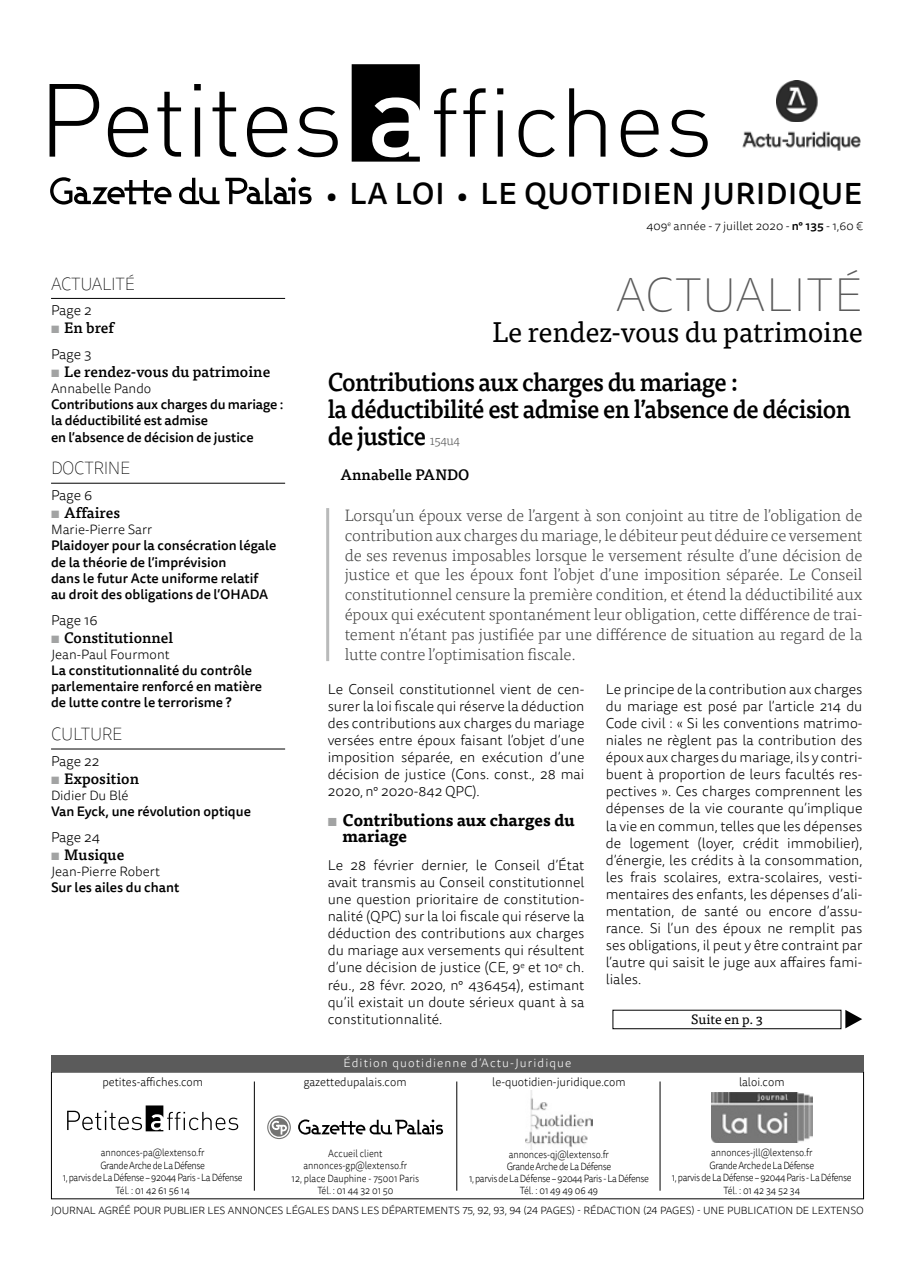
<style>
.page{position:relative;width:915px;height:1263px;background:#fff}
.page>*{position:absolute;margin:0;border:0;box-sizing:border-box;transform-origin:0 0}
.t1{font:100 48px "Tisa Sans OT";letter-spacing:.01em;color:#5b5b5b}
.t2{font:500 30px "Tisa Sans OT";letter-spacing:.02em;color:#000}
.t3{font:28.5px "Tisa OT";letter-spacing:-.01em;color:#000}
.t4{font:500 25.5px/27px "Tisa OT";letter-spacing:-.03em;color:#000;scale:.95 1}
.t5{font:100 18px "Tisa Sans OT";letter-spacing:-.02em;color:#000;scale:.95 1}
.t6{font:300 16.5px/19.8px "Tisa OT";letter-spacing:-.01em;color:#444443;text-align:justify}
.t7{font:700 16.5px/16.5px "Tisa OT";color:#000}
.t8{font:500 15px "Tisa OT";color:#000}
.t9{font:300 14.25px/17.1px "Tisa Sans OT";color:#000;text-align:justify}
.t10{font:500 13.5px/16.2px "Tisa Sans OT";color:#000}
.t11{font:300 13.5px "Tisa Sans OT";color:#000}
.t12{font:13.5px "Tisa OT";color:#000}
.t13{font:300 12px "Tisa Sans OT";color:#000;scale:.95 1}
.t14{font:300 12px "Tisa Sans OT";color:#000}
.t15{font:300 12px "Tisa Sans OT";letter-spacing:.09em;color:#fff}
.t16{font:300 10.5px/12.6px "Tisa Sans OT";letter-spacing:-.04em;color:#000;text-align:center;scale:.88 1}
.t17{font:300 10.5px "Tisa Sans OT";letter-spacing:-.01em;color:#000}
.t18{font:300 10.5px/12.6px "Tisa Sans OT";letter-spacing:-.01em;color:#000;text-align:center;scale:.88 1}
.s1{font-weight:700;color:#a2a3a3}
.s2{font-size:27px}
.s3{font-weight:500}
.s4{font-weight:300;font-size:13.5px;color:#5b5b5b}
.s5{color:#a2a3a3}
</style>
<div class="page">
<img style="left:525px;top:1090px;width:67px;height:60px">
<svg style="left:67px;top:1105px;width:171px;height:26px"></svg>
<img style="left:711px;top:1092px;width:101px;height:50px">
<hr style="left:659px;top:1081px;width:1px;height:110px;background:#000">
<hr style="left:456px;top:1081px;width:1px;height:110px;background:#000">
<hr style="left:254px;top:1081px;width:1px;height:110px;background:#000">
<svg style="left:269px;top:1118px;width:19px;height:18px"></svg>
<svg style="left:298px;top:1119px;width:145px;height:15px"></svg>
<svg style="left:271px;top:1121px;width:16px;height:13px"></svg>
<div style="left:267px;top:1115px;width:24px;height:24px;border:1px solid #747473;border-radius:50%"></div>
<div style="left:51px;top:1055px;width:812px;height:16px;background:#5b5b5b"></div>
<svg style="left:50px;top:84px;width:49px;height:73px"></svg>
<svg style="left:108px;top:107px;width:40px;height:50px"></svg>
<svg style="left:157px;top:92px;width:24px;height:65px"></svg>
<svg style="left:194px;top:84px;width:7px;height:73px"></svg>
<svg style="left:212px;top:92px;width:24px;height:65px"></svg>
<svg style="left:247px;top:107px;width:40px;height:50px"></svg>
<svg style="left:297px;top:107px;width:40px;height:50px"></svg>
<svg style="left:351px;top:64px;width:68px;height:98px"></svg>
<svg style="left:434px;top:88px;width:22px;height:69px"></svg>
<svg style="left:463px;top:88px;width:22px;height:69px"></svg>
<svg style="left:497px;top:88px;width:6px;height:69px"></svg>
<svg style="left:518px;top:110px;width:36px;height:47px"></svg>
<svg style="left:569px;top:88px;width:36px;height:69px"></svg>
<svg style="left:620px;top:110px;width:38px;height:47px"></svg>
<svg style="left:669px;top:110px;width:38px;height:47px"></svg>
<svg style="left:50px;top:177px;width:121px;height:28px"></svg>
<svg style="left:179px;top:178px;width:40px;height:26px"></svg>
<svg style="left:225px;top:177px;width:86px;height:27px"></svg>
<img style="left:776px;top:80px;width:42px;height:42px">
<img style="left:742px;top:131px;width:118px;height:20px">
<div style="left:612px;top:1010px;width:229px;height:19px;border:1px solid #000"></div>
<svg style="left:845px;top:1010px;width:16px;height:18px"></svg>
<hr style="left:51px;top:298px;width:234px;height:1px;background:#000">
<hr style="left:51px;top:483px;width:234px;height:1px;background:#000">
<hr style="left:51px;top:749px;width:234px;height:1px;background:#000">
<hr style="left:326px;top:508px;width:3px;height:153px;background:#b9baba">
<p class="t5" style="left:51px;top:273px;width:63px">ACTUALITÉ</p>
<p class="t9" style="left:51px;top:303px;width:42px">Page 2</p>
<p class="t8" style="left:51px;top:319px;width:64px"><span class="s1">▪</span> En bref</p>
<p class="t9" style="left:51px;top:346px;width:42px">Page 3</p>
<p class="t8" style="left:51px;top:362px;width:221px"><span class="s1">▪</span> Le rendez-vous du patrimoine</p>
<p class="t11" style="left:51px;top:380px;width:102px">Annabelle Pando</p>
<p class="t10" style="left:51px;top:397px;width:234px">Contributions aux charges du mariage : la déductibilité est admise<br>en l’absence de décision de justice</p>
<p class="t5" style="left:51px;top:458px;width:85px">DOCTRI NE</p>
<p class="t9" style="left:51px;top:487px;width:43px">Page 6</p>
<p class="t8" style="left:51px;top:503px;width:71px"><span class="s1">▪</span> Affaires</p>
<p class="t11" style="left:51px;top:521px;width:103px">Marie-Pierre Sarr</p>
<p class="t10" style="left:51px;top:538px;width:227px">Plaidoyer pour la consécration légale de la théorie de l’imprévision<br>dans le futur Acte uniforme relatif au droit des obligations de l’OHADA</p>
<p class="t9" style="left:51px;top:612px;width:48px">Page 16</p>
<p class="t8" style="left:51px;top:628px;width:124px"><span class="s1">▪</span> Constitutionnel</p>
<p class="t11" style="left:51px;top:646px;width:120px">Jean-Paul Fourmont</p>
<p class="t10" style="left:51px;top:663px;width:212px">La constitutionnalité du contrôle parlementaire renforcé en matière de lutte contre le terrorisme ?</p>
<p class="t5" style="left:51px;top:723px;width:12px">CULTU</p>
<p class="t5" style="left:102px;top:723px;width:23px">RE</p>
<p class="t9" style="left:51px;top:753px;width:50px">Page 22</p>
<p class="t8" style="left:51px;top:769px;width:89px"><span class="s1">▪</span> Exposition</p>
<p class="t11" style="left:51px;top:787px;width:79px">Didier Du Blé</p>
<p class="t10" style="left:51px;top:804px;width:201px">Van Eyck, une révolution optique</p>
<p class="t9" style="left:51px;top:829px;width:50px">Page 24</p>
<p class="t8" style="left:51px;top:845px;width:75px"><span class="s1">▪</span> Musique</p>
<p class="t11" style="left:51px;top:863px;width:110px">Jean-Pierre Robert</p>
<p class="t10" style="left:51px;top:880px;width:130px">Sur les ailes du chant</p>
<p class="t13" style="left:102px;top:1075px;width:107px">petites-affiches.com</p>
<h2 class="t2" style="left:326px;top:175px;width:537px"><span class="s2">•</span> LA LOI <span class="s2">•</span> LE QUOTIDIEN JURIDIQUE</h2>
<p class="t14" style="left:646px;top:219px;width:218px">409<sup>e</sup> année - 7 juillet 2020 - <span class="s3">n° 135</span> - 1,60 €</p>
<h1 class="t1" style="left:615px;top:267px;width:248px">ACTUALITÉ</h1>
<h3 class="t3" style="left:492px;top:315px;width:371px">Le rendez-vous du patrimoine</h3>
<h3 class="t4" style="left:327px;top:369px;width:552px">Contributions aux charges du mariage :<br>la déductibilité est admise en l’absence de décision de justice <span class="s4">154u4</span></h3>
<p class="t8" style="left:340px;top:465px;width:130px">Annabelle PANDO</p>
<p class="t6" style="left:344px;top:506px;width:519px">Lorsqu’un époux verse de l’argent à son conjoint au titre de l’obligation de contribution aux charges du mariage, le débiteur peut déduire ce versement de ses revenus imposables lorsque le versement résulte d’une décision de justice et que les époux font l’objet d’une imposition séparée. Le Conseil constitutionnel censure la première condition, et étend la déductibilité aux époux qui exécutent spontanément leur obligation, cette différence de trai&shy;tement n’étant pas justifiée par une différence de situation au regard de la lutte contre l’optimisation fiscale.</p>
<p class="t9" style="left:327px;top:681px;width:258px">Le Conseil constitutionnel vient de cen&shy;surer la loi fiscale qui réserve la déduction des contributions aux charges du mariage versées entre époux faisant l’objet d’une imposition séparée, en exécution d’une décision de justice (Cons. const., 28 mai 2020, n° 2020-842 QPC).</p>
<p class="t7" style="left:342px;top:812px;width:233px;text-indent:-15px"><span class="s5">▪</span> Contributions aux charges du mariage</p>
<p class="t9" style="left:327px;top:857px;width:258px">Le 28 février dernier, le Conseil d’État avait transmis au Conseil constitutionnel une question prioritaire de constitution&shy;nalité (QPC) sur la loi fiscale qui réserve la déduction des contributions aux charges du mariage aux versements qui résultent d’une décision de justice (CE, 9<sup>e</sup> et 10<sup>e</sup> ch. réu., 28 févr. 2020, n° 436454), estimant qu’il existait un doute sérieux quant à sa constitutionnalité.</p>
<p class="t9" style="left:605px;top:681px;width:258px">Le principe de la contribution aux charges du mariage est posé par l’article 214 du Code civil : « Si les conventions matrimo&shy;niales ne règlent pas la contribution des époux aux charges du mariage, ils y contri&shy;buent à proportion de leurs facultés res&shy;pectives ». Ces charges comprennent les dépenses de la vie courante qu’implique la vie en commun, telles que les dépenses de logement (loyer, crédit immobilier), d’énergie, les crédits à la consommation, les frais scolaires, extra-scolaires, vesti&shy;mentaires des enfants, les dépenses d’ali&shy;mentation, de santé ou encore d’assu&shy;rance. Si l’un des époux ne remplit pas ses obligations, il peut y être contraint par l’autre qui saisit le juge aux affaires fami&shy;liales.</p>
<p class="t12" style="left:691px;top:1012px;width:73px">Suite en p. 3</p>
<p class="t15" style="left:343px;top:1055px;width:229px">Édition quotidienne d’Actu-Juridique</p>
<p class="t13" style="left:303px;top:1075px;width:110px">gazettedupalais.com</p>
<p class="t13" style="left:492px;top:1075px;width:142px">le-quotidien-juridique.com</p>
<p class="t13" style="left:738px;top:1075px;width:49px">laloi.com</p>
<p class="t16" style="left:63px;top:1147px;width:206px">annonces-pa@lextenso.fr<br>Grande Arche de La Défense<br>1, parvis de La Défense – 92044 Paris - La Défense<br>Tél. : 01 42 61 56 14</p>
<p class="t18" style="left:291px;top:1147px;width:146px">Accueil client annonces-gp@lextenso.fr<br>12, place Dauphine - 75001 Paris<br>Tél. : 01 44 32 01 50</p>
<p class="t16" style="left:469px;top:1149px;width:206px;line-height:12px">annonces-qj@lextenso.fr<br>Grande Arche de La Défense<br>1, parvis de La Défense – 92044 Paris - La Défense<br>Tél. : 01 49 49 06 49</p>
<p class="t16" style="left:671px;top:1147px;width:206px">annonces-jll@lextenso.fr<br>Grande Arche de La Défense<br>1, parvis de La Défense – 92044 Paris - La Défense<br>Tél. : 01 42 34 52 34</p>
<p class="t17" style="left:51px;top:1204px;width:814px">JOURNAL AGRÉÉ POUR PUBLIER LES ANNONCES LÉGALES DANS LES DÉPARTEMENTS 75, 92, 93, 94 (24 PAGES) - RÉDACTION (24 PAGES) - UNE PUBLICATION DE LEXTENSO</p>
</div>
